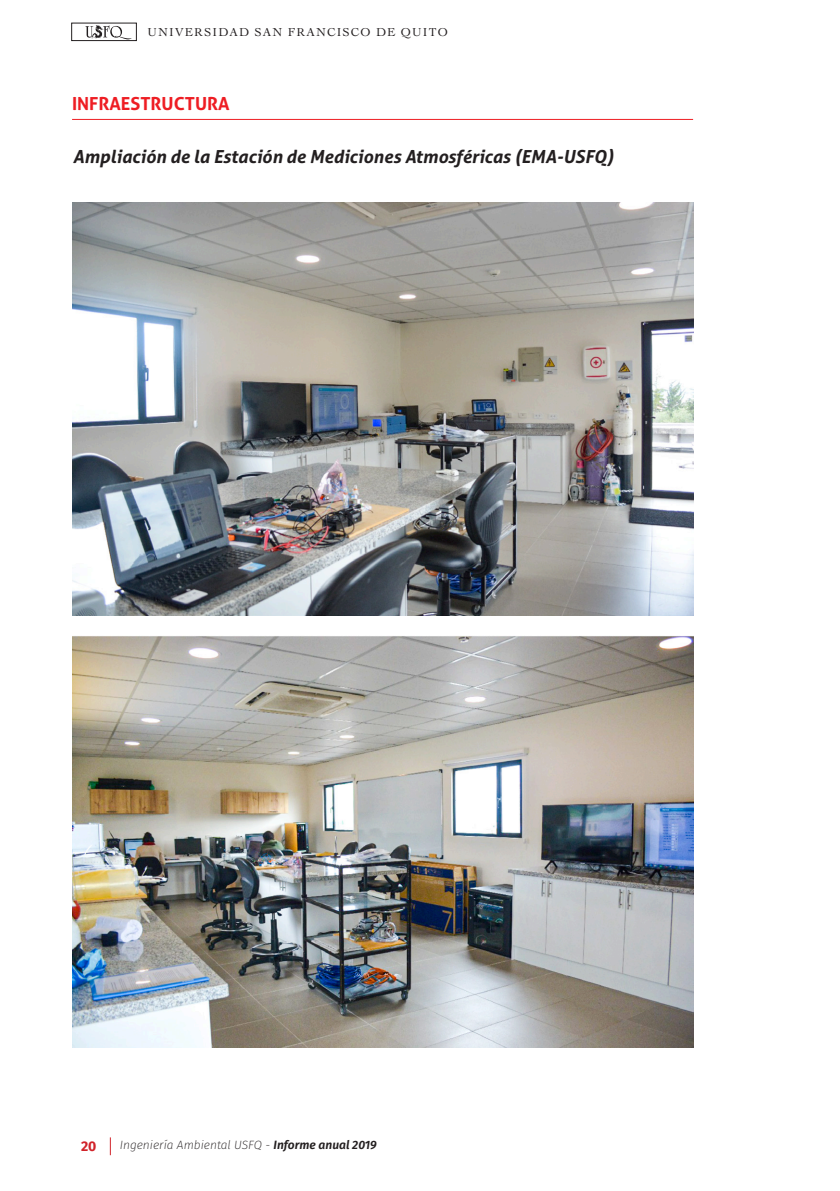
<style>
.page{position:relative;width:840px;height:1191px;background:#fff}
.page>*{position:absolute;margin:0;border:0;box-sizing:border-box;transform-origin:0 0}
.texto{font:italic 700 18px "Aller";color:#231f20}
.texto-2{font:700 18px "Aller";color:#ee1d23}
.t1{font:700 14px "Fira Sans";color:#d1232a}
.t2{font:italic 200 12px "Fira Sans";color:#231f20}
.t3{font:12px "Cochin";letter-spacing:.1em;color:#231f20}
.s1{font-weight:600}
</style>
<div class="page">
<div style="left:71px;top:23px;width:65px;height:18px;border:1px solid #231f20"></div>
<svg style="left:85px;top:25px;width:46px;height:15px"></svg>
<svg style="left:110px;top:1137px;width:1px;height:18px"></svg>
<hr style="left:72px;top:119px;width:620px;height:1px;background:#ee1d23">
<img style="left:72px;top:203px;width:620px;height:412px">
<img style="left:72px;top:636px;width:620px;height:411px">
<p class="t3" style="left:147px;top:24px;width:301px">UNIVERSIDAD SAN FRANCISCO DE QUITO</p>
<p class="texto-2" style="left:72px;top:92px;width:159px">INFRAESTRUCTURA</p>
<p class="texto" style="left:73px;top:145px;width:542px">Ampliación de la Estación de Mediciones Atmosféricas (EMA-USFQ)</p>
<p class="t1" style="left:81px;top:1133px;width:17px">20</p>
<p class="t2" style="left:120px;top:1136px;width:258px">Ingeniería Ambiental USFQ - <span class="s1">Informe anual 2019</span></p>
</div>
